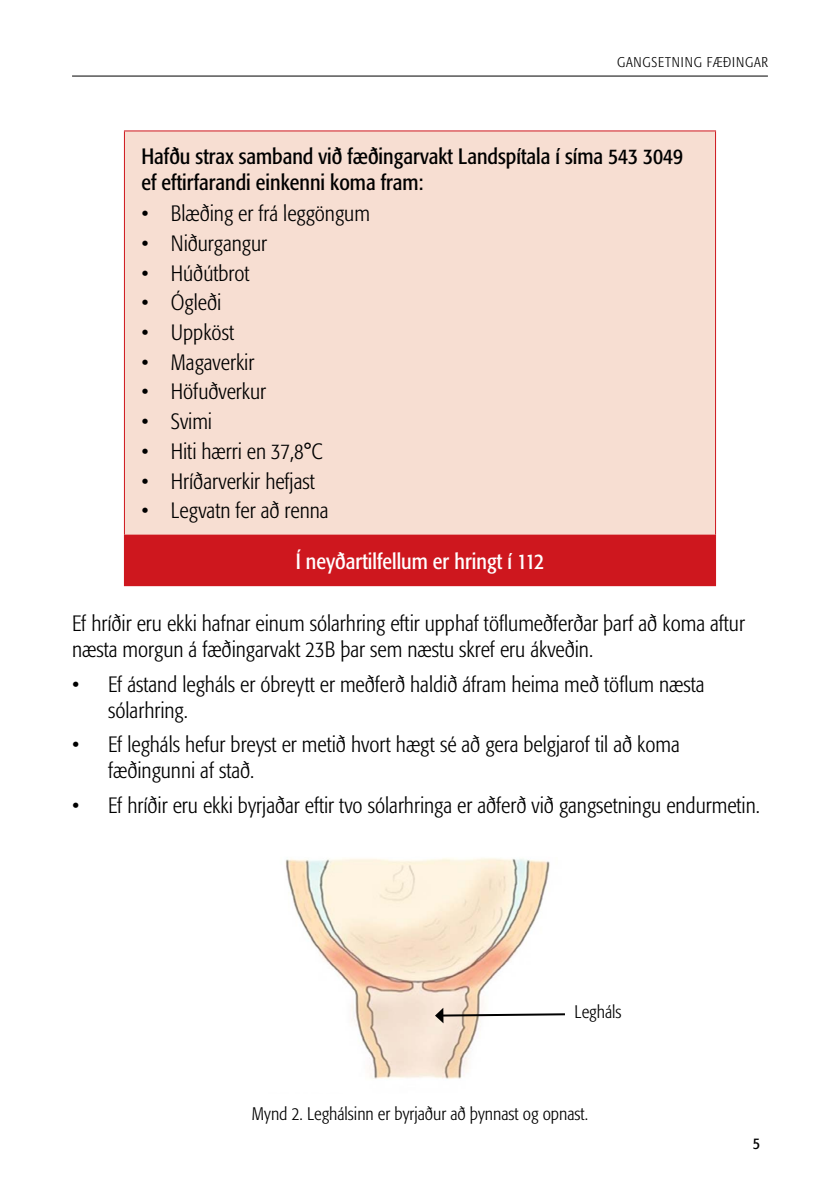
<style>
.page{position:relative;width:840px;height:1191px;background:#fff}
.page>*{position:absolute;margin:0;border:0;box-sizing:border-box;transform-origin:0 0}
.t1{font:300 condensed 22px/26px "Formata";color:#000}
.t2{font:condensed 22px/26px "Formata";color:#000}
.t3{font:condensed 22px "Formata";color:#fff}
.t4{font:300 condensed 18px "Formata";color:#000}
.t5{font:condensed 16px "Formata";color:#000}
.t6{font:300 condensed 14px "Formata";letter-spacing:.06em;color:#000}
</style>
<div class="page">
<hr style="left:72px;top:76px;width:695px;height:1px;background:#000">
<div style="left:124px;top:131px;width:591px;height:404px;background:#f7ded2"></div>
<div style="left:124px;top:535px;width:591px;height:50px;background:#ce171e"></div>
<hr style="left:124px;top:130px;width:591px;height:1px;background:#ce171e">
<hr style="left:124px;top:131px;width:1px;height:403px;background:#ce171e">
<hr style="left:714px;top:131px;width:1px;height:403px;background:#ce171e">
<hr style="left:124px;top:534px;width:591px;height:1px;background:#ce171e">
<hr style="left:124px;top:585px;width:591px;height:1px;background:#ce171e">
<img style="left:285px;top:858px;width:265px;height:221px">
<svg style="left:435px;top:1007px;width:130px;height:16px"></svg>
<p class="t6" style="left:616px;top:54px;width:152px">GANGSETNING FÆÐINGAR</p>
<p class="t2" style="left:141px;top:144px;width:543px">Hafðu strax samband við fæðingarvakt Landspítala í síma 543 3049 ef eftirfarandi einkenni koma fram:</p>
<p class="t1" style="left:141px;top:201px;width:230px">• Blæðing er frá leggöngum</p>
<p class="t1" style="left:141px;top:231px;width:127px">• Niðurgangur</p>
<p class="t1" style="left:141px;top:260px;width:110px">• Húðútbrot</p>
<p class="t1" style="left:141px;top:290px;width:81px">• Ógleði</p>
<p class="t1" style="left:141px;top:320px;width:94px">• Uppköst</p>
<p class="t1" style="left:141px;top:349px;width:114px">• Magaverkir</p>
<p class="t1" style="left:141px;top:379px;width:126px">• Höfuðverkur</p>
<p class="t1" style="left:141px;top:409px;width:72px">• Svimi</p>
<p class="t1" style="left:141px;top:438px;width:182px">• Hiti hærri en 37,8°C</p>
<p class="t1" style="left:141px;top:468px;width:175px">• Hríðarverkir hefjast</p>
<p class="t1" style="left:141px;top:498px;width:188px">• Legvatn fer að renna</p>
<p class="t3" style="left:295px;top:548px;width:250px">Í neyðartilfellum er hringt í 112</p>
<p class="t1" style="left:72px;top:611px;width:674px">Ef hríðir eru ekki hafnar einum sólarhring eftir upphaf töflumeðferðar þarf að koma aftur næsta morgun á fæðingarvakt 23B þar sem næstu skref eru ákveðin.</p>
<p class="t1" style="left:108px;top:671px;width:597px;text-indent:-36px">• Ef ástand legháls er óbreytt er meðferð haldið áfram heima með töflum næsta sólarhring.</p>
<p class="t1" style="left:108px;top:732px;width:573px;text-indent:-36px">• Ef legháls hefur breyst er metið hvort hægt sé að gera belgjarof til að koma fæðingunni af stað.</p>
<p class="t1" style="left:72px;top:792px;width:689px">• Ef hríðir eru ekki byrjaðar eftir tvo sólarhringa er aðferð við gangsetningu endurmetin.</p>
<p class="t4" style="left:574px;top:1001px;width:48px">Legháls</p>
<p class="t4" style="left:252px;top:1103px;width:337px">Mynd 2. Leghálsinn er byrjaður að þynnast og opnast.</p>
<p class="t5" style="left:752px;top:1133px;width:9px">5</p>
</div>
